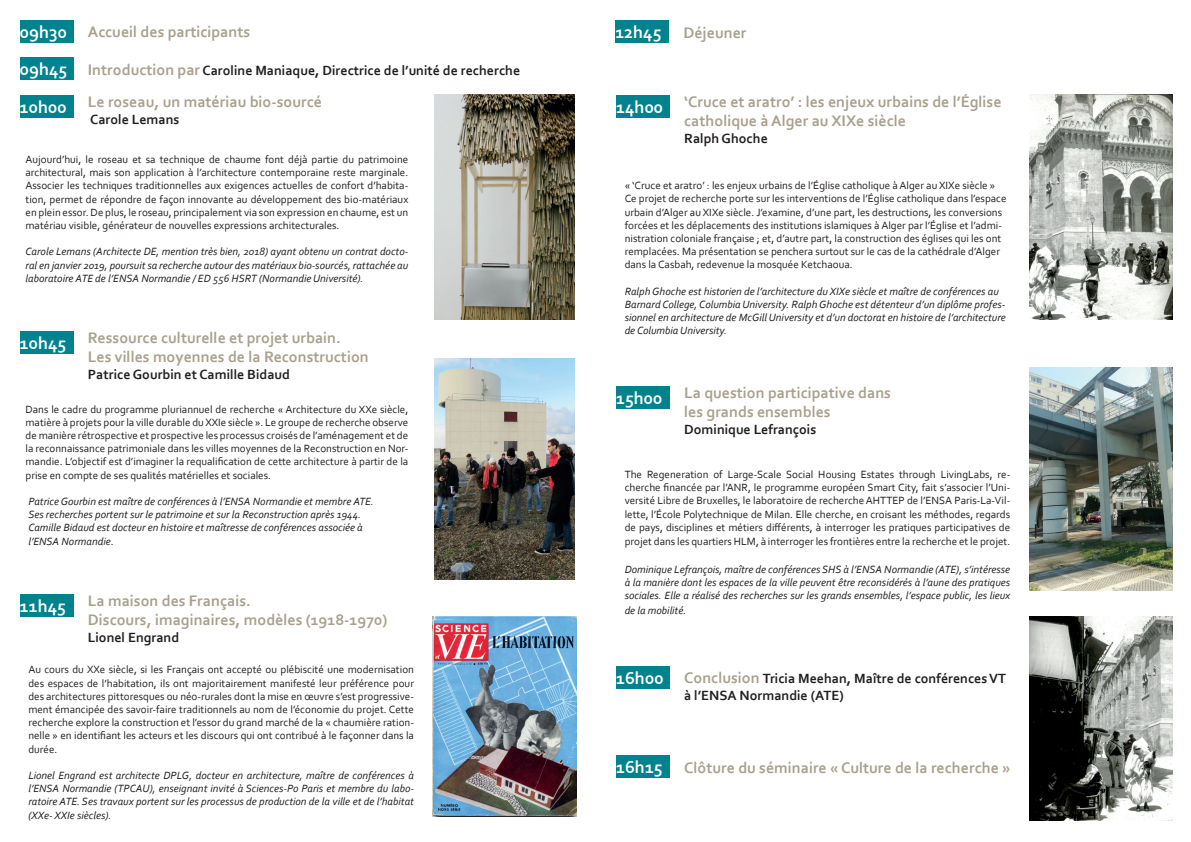
<style>
.page{position:relative;width:1191px;height:842px;background:#fff}
.page>*{position:absolute;margin:0;border:0;box-sizing:border-box;transform-origin:0 0}
.t1{font:700 18px/37.3px "Corbel";color:#fff;text-align:justify}
.t2{font:700 16px/19.2px "Corbel";color:#a9a18d}
.t3{font:700 14px/16.8px "Corbel";color:#231f20}
.t4{font:11px/13.2px "Corbel";color:#231f20;text-align:justify}
.t5{font:italic 11px/13.2px "Corbel";color:#231f20;text-align:justify}
.s1{font-size:16px;color:#a9a18d}
.s2{font-style:normal}
</style>
<div class="page">
<div style="left:615px;top:20px;width:54px;height:23px;background:#00828f"></div>
<div style="left:616px;top:95px;width:54px;height:23px;background:#00828f"></div>
<div style="left:616px;top:386px;width:54px;height:23px;background:#00828f"></div>
<div style="left:616px;top:666px;width:54px;height:23px;background:#00828f"></div>
<div style="left:616px;top:755px;width:54px;height:23px;background:#00828f"></div>
<img style="left:1029px;top:95px;width:143px;height:225px">
<img style="left:1029px;top:367px;width:143px;height:223px">
<img style="left:433px;top:617px;width:143px;height:200px">
<img style="left:434px;top:95px;width:141px;height:225px">
<img style="left:434px;top:359px;width:141px;height:220px">
<div style="left:20px;top:20px;width:54px;height:23px;background:#00828f"></div>
<div style="left:20px;top:57px;width:54px;height:23px;background:#00828f"></div>
<div style="left:20px;top:95px;width:54px;height:23px;background:#00828f"></div>
<div style="left:20px;top:331px;width:54px;height:23px;background:#00828f"></div>
<div style="left:20px;top:594px;width:54px;height:23px;background:#00828f"></div>
<img style="left:1029px;top:617px;width:143px;height:204px">
<h1 class="t1" style="left:20px;top:13px;width:49px">09h30<br>09h45<br>10h00</h1>
<h2 class="t2" style="left:88px;top:22px;width:164px">Accueil des participants</h2>
<p class="t3" style="left:88px;top:62px;width:434px"><span class="s1">Introduction par</span> Caroline Maniaque, Directrice de l’unité de recherche</p>
<h2 class="t2" style="left:88px;top:91px;width:236px">Le roseau, un matériau bio-sourcé</h2>
<p class="t3" style="left:90px;top:110px;width:91px">Carole Lemans</p>
<p class="t4" style="left:26px;top:153px;width:384px">Aujourd’hui, le roseau et sa technique de chaume font déjà partie du patrimoine architectural, mais son application à l’architecture contemporaine reste marginale.<br>Associer les techniques traditionnelles aux exigences actuelles de confort d’habita&shy;tion, permet de répondre de façon innovante au développement des bio-matériaux en plein essor. De plus, le roseau, principalement via son expression en chaume, est un matériau visible, générateur de nouvelles expressions architecturales.</p>
<p class="t5" style="left:26px;top:245px;width:384px">Carole Lemans (Architecte DE, mention très bien, 2018) ayant obtenu un contrat docto&shy;ral en janvier 2019, poursuit sa recherche autour des matériaux bio-sourcés, rattachée au laboratoire ATE de l’ENSA Normandie / ED 556 HSRT (Normandie Université).</p>
<h1 class="t1" style="left:20px;top:324px;width:48px">10h45</h1>
<h2 class="t2" style="left:88px;top:328px;width:282px">Ressource culturelle et projet urbain.<br>Les villes moyennes de la Reconstruction</h2>
<p class="t3" style="left:88px;top:366px;width:204px">Patrice Gourbin et Camille Bidaud</p>
<p class="t4" style="left:26px;top:402px;width:384px">Dans le cadre du programme pluriannuel de recherche « Architecture du XXe siècle, matière à projets pour la ville durable du XXIe siècle ». Le groupe de recherche observe de manière rétrospective et prospective les processus croisés de l’aménagement et de la reconnaissance patrimoniale dans les villes moyennes de la Reconstruction en Nor&shy;mandie. L’objectif est d’imaginer la requalification de cette architecture à partir de la prise en compte de ses qualités matérielles et sociales.</p>
<p class="t5" style="left:28px;top:494px;width:347px;text-align:left">Patrice Gourbin est maître de conférences à l’ENSA Normandie et membre ATE.<br>Ses recherches portent sur le patrimoine et sur la Reconstruction après 1944.<br>Camille Bidaud est docteur en histoire et maîtresse de conférences associée à l’ENSA Normandie<span class="s2">.</span></p>
<h1 class="t1" style="left:20px;top:587px;width:48px">11h45</h1>
<h2 class="t2" style="left:88px;top:590px;width:301px">La maison des Français.<br>Discours, imaginaires, modèles (1918-1970)</h2>
<p class="t3" style="left:88px;top:628px;width:93px">Lionel Engrand</p>
<p class="t4" style="left:28px;top:663px;width:387px">Au cours du XXe siècle, si les Français ont accepté ou plébiscité une modernisation des espaces de l’habitation, ils ont majoritairement manifesté leur préférence pour des architectures pittoresques ou néo-rurales dont la mise en œuvre s’est progressive&shy;ment émancipée des savoir-faire traditionnels au nom de l’économie du projet. Cette recherche explore la construction et l’essor du grand marché de la « chaumière ration&shy;nelle » en identifiant les acteurs et les discours qui ont contribué à le façonner dans la durée.</p>
<p class="t5" style="left:28px;top:768px;width:387px">Lionel Engrand est architecte DPLG, docteur en architecture, maître de conférences à l’ENSA Normandie (TPCAU), enseignant invité à Sciences-Po Paris et membre du labo&shy;ratoire ATE. Ses travaux portent sur les processus de production de la ville et de l’habitat (XXe- XXIe siècles).</p>
<h1 class="t1" style="left:615px;top:13px;width:48px">12h45</h1>
<h1 class="t1" style="left:616px;top:88px;width:49px">14h00</h1>
<h2 class="t2" style="left:683px;top:23px;width:65px">Déjeuner</h2>
<h2 class="t2" style="left:684px;top:91px;width:319px">‘Cruce et aratro’ : les enjeux urbains de l’Église catholique à Alger au XIXe siècle</h2>
<p class="t3" style="left:684px;top:129px;width:85px">Ralph Ghoche</p>
<p class="t4" style="left:624px;top:179px;width:383px;text-align:left">« ‘Cruce et aratro’ : les enjeux urbains de l’Église catholique à Alger au XIXe siècle » Ce projet de recherche porte sur les interventions de l’Église catholique dans l’espace urbain d’Alger au XIXe siècle. J’examine, d’une part, les destructions, les conversions forcées et les déplacements des institutions islamiques à Alger par l’Église et l’admi&shy;nistration coloniale française ; et, d’autre part, la construction des églises qui les ont remplacées. Ma présentation se penchera surtout sur le cas de la cathédrale d’Alger dans la Casbah, redevenue la mosquée Ketchaoua.</p>
<p class="t5" style="left:624px;top:284px;width:383px;text-align:left">Ralph Ghoche est historien de l’architecture du XIXe siècle et maître de conférences au Barnard College, Columbia University. Ralph Ghoche est détenteur d’un diplôme profes&shy;sionnel en architecture de McGill University et d’un doctorat en histoire de l’architecture de Columbia University.</p>
<h1 class="t1" style="left:616px;top:379px;width:48px">15h00</h1>
<h2 class="t2" style="left:684px;top:383px;width:208px">La question participative dans les grands ensembles</h2>
<p class="t3" style="left:684px;top:420px;width:134px">Dominique Lefrançois</p>
<p class="t4" style="left:624px;top:467px;width:387px">The Regeneration of Large-Scale Social Housing Estates through LivingLabs, re&shy;cherche financée par l’ANR, le programme européen Smart City, fait s’associer l’Uni&shy;versité Libre de Bruxelles, le laboratoire de recherche AHTTEP de l’ENSA Paris-La-Vil&shy;lette, l’École Polytechnique de Milan. Elle cherche, en croisant les méthodes, regards de pays, disciplines et métiers différents, à interroger les pratiques participatives de</p>
<p class="t4" style="left:624px;top:535px;width:387px">projet dans les quartiers HLM, à interroger les frontières entre la recherche et le projet.</p>
<p class="t5" style="left:624px;top:562px;width:387px">Dominique Lefrançois, maître de conférences SHS à l’ENSA Normandie (ATE), s’intéresse à la manière dont les espaces de la ville peuvent être reconsidérés à l’aune des pratiques sociales. Elle a réalisé des recherches sur les grands ensembles, l’espace public, les lieux</p>
<p class="t5" style="left:624px;top:603px;width:63px">de la mobilité.</p>
<h1 class="t1" style="left:616px;top:659px;width:49px">16h00</h1>
<p class="t3" style="left:684px;top:670px;width:323px"><span class="s1">Conclusion</span> Tricia Meehan, Maître de conférences VT à l’ENSA Normandie (ATE)</p>
<h1 class="t1" style="left:616px;top:748px;width:48px">16h15</h1>
<h2 class="t2" style="left:684px;top:757px;width:328px">Clôture du séminaire « Culture de la recherche »</h2>
</div>
